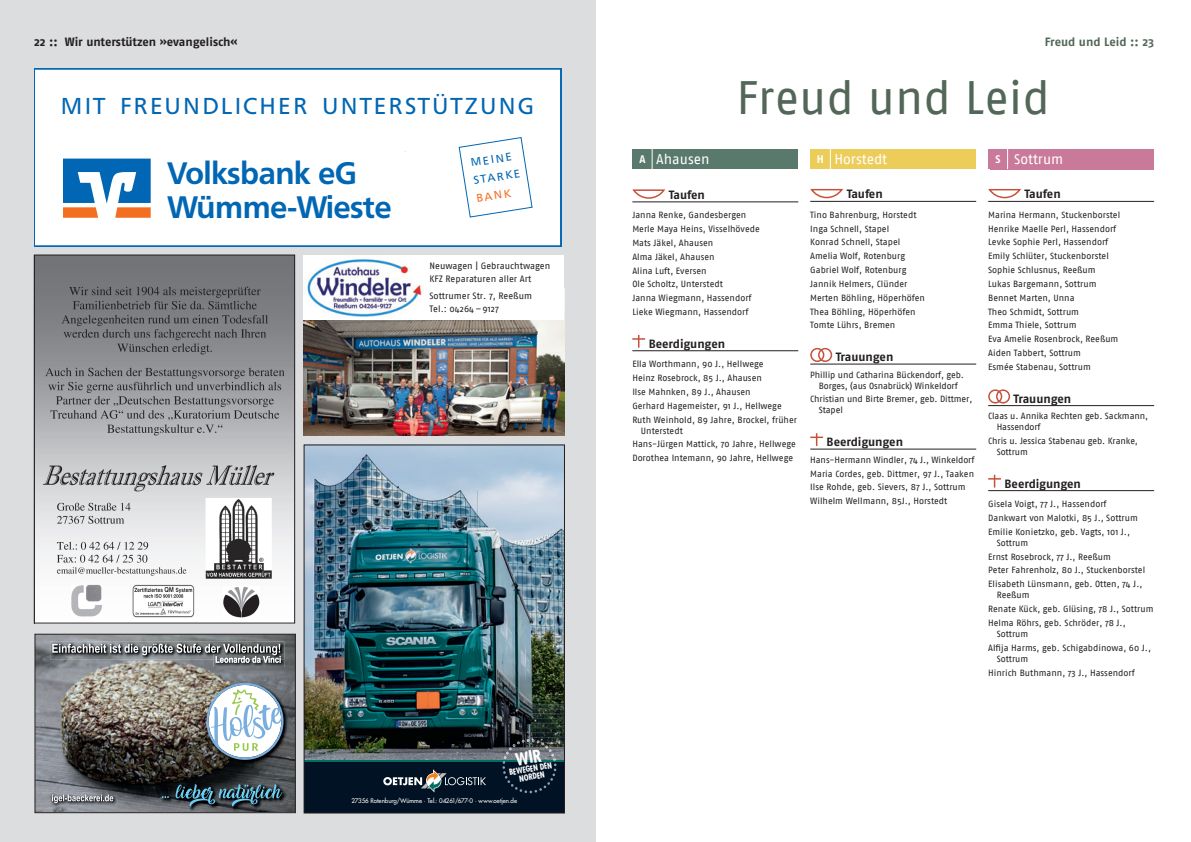
<style>
.page{position:relative;width:1191px;height:842px;background:#fff}
.page>*{position:absolute;margin:0;border:0;box-sizing:border-box;transform-origin:0 0}
.t1{font:46.8px "Fago No";color:#536758}
.t2{font:700 30.7px/33.6px "Frutiger VR";color:#0166b3}
.t3{font:22.8px "Frutiger VR";letter-spacing:.13em;color:#0166b3}
.t4{font:14px "Fago No";color:#fff}
.t5{font:700 12px "Fago No";letter-spacing:-.005em;color:#231f20}
.t6{font:700 12px "Fago No";letter-spacing:-.005em;color:#536758}
.t7{font:11.1px/18.1px "Frutiger VR";color:#0166b3}
.t8{font:11.1px "Frutiger VR";color:#f36e21}
.t9{font:9.2px/13px "Fago No";color:#231f20}
.t10{font:9px/13.8px "Fago No";color:#231f20}
.t11{font:700 condensed 8.2px/8.2px "Futura Std";color:#fff;text-align:center}
.t12{font:500 6.2px "Futura Std";letter-spacing:-.005em;color:#fff}
.s1{font-weight:700;font-size:11px}
</style>
<div class="page">
<div style="left:0;top:0;width:595px;height:842px;background:#dcdddf"></div>
<img style="left:37px;top:636px;width:257px;height:175px">
<img style="left:213px;top:654px;width:72px;height:13px">
<img style="left:50px;top:792px;width:67px;height:15px">
<svg style="left:52px;top:794px;width:61px;height:9px"></svg>
<img style="left:205px;top:682px;width:83px;height:82px">
<img style="left:206px;top:683px;width:77px;height:77px">
<img style="left:161px;top:783px;width:126px;height:28px">
<svg style="left:162px;top:784px;width:120px;height:22px;background:#35505b"></svg>
<img style="left:50px;top:641px;width:234px;height:18px">
<img style="left:281px;top:654px;width:3px;height:5px">
<svg style="left:52px;top:644px;width:229px;height:19px;background:#828587"></svg>
<div style="left:35px;top:634px;width:261px;height:179px;border:1px solid #231f20"></div>
<img style="left:36px;top:257px;width:257px;height:364px">
<div style="left:34px;top:255px;width:261px;height:368px;border:1px solid #231f20"></div>
<div style="left:34px;top:69px;width:527px;height:177px;background:#fff"></div>
<svg style="left:414px;top:165px;width:7px;height:5px"></svg>
<svg style="left:63px;top:159px;width:88px;height:59px;background:#7096b6"></svg>
<svg style="left:458px;top:136px;width:75px;height:82px;background:#f3f8fb"></svg>
<img style="left:304px;top:320px;width:260px;height:116px">
<div style="left:303px;top:255px;width:261px;height:65px;background:#fff"></div>
<img style="left:307px;top:259px;width:115px;height:58px">
<img style="left:306px;top:447px;width:257px;height:314px">
<div style="left:304px;top:761px;width:260px;height:52px;background:#001223"></div>
<hr style="left:304px;top:761px;width:260px;height:1px;background:#006f61">
<img style="left:532px;top:739px;width:24px;height:10px">
<img style="left:504px;top:740px;width:20px;height:9px">
<svg style="left:383px;top:769px;width:103px;height:23px"></svg>
<div style="left:304px;top:445px;width:261px;height:368px;border:1px solid #231f20"></div>
<hr style="left:632px;top:202px;width:166px;height:1px;background:#231f20">
<hr style="left:632px;top:350px;width:166px;height:1px;background:#231f20">
<div style="left:632px;top:149px;width:166px;height:20px;background:#59796d"></div>
<svg style="left:632px;top:189px;width:34px;height:10px"></svg>
<svg style="left:632px;top:335px;width:13px;height:13px"></svg>
<hr style="left:988px;top:201px;width:166px;height:1px;background:#231f20">
<hr style="left:988px;top:405px;width:166px;height:1px;background:#231f20">
<hr style="left:988px;top:490px;width:166px;height:1px;background:#231f20">
<svg style="left:988px;top:188px;width:33px;height:11px"></svg>
<div style="left:988px;top:389px;width:14px;height:14px;border:2px solid #c6513a;border-radius:50%"></div>
<div style="left:996px;top:389px;width:14px;height:14px;border:2px solid #c6513a;border-radius:50%"></div>
<svg style="left:988px;top:475px;width:13px;height:12px"></svg>
<div style="left:810px;top:149px;width:166px;height:19px;background:#eccd5a"></div>
<hr style="left:810px;top:201px;width:166px;height:1px;background:#231f20">
<hr style="left:810px;top:364px;width:166px;height:1px;background:#231f20">
<hr style="left:810px;top:449px;width:166px;height:1px;background:#231f20">
<svg style="left:810px;top:188px;width:33px;height:11px"></svg>
<div style="left:810px;top:348px;width:14px;height:14px;border:2px solid #c6513a;border-radius:50%"></div>
<div style="left:818px;top:348px;width:14px;height:14px;border:2px solid #c6513a;border-radius:50%"></div>
<svg style="left:810px;top:433px;width:13px;height:13px"></svg>
<svg style="left:830px;top:149px;width:1px;height:20px"></svg>
<div style="left:990px;top:149px;width:164px;height:20px;background:#c97999"></div>
<div style="left:988px;top:149px;width:20px;height:20px;background:#c97999"></div>
<svg style="left:1007px;top:149px;width:1px;height:20px"></svg>
<svg style="left:651px;top:149px;width:1px;height:20px"></svg>
<svg style="left:502px;top:749px;width:54px;height:44px"></svg>
<h3 class="t5" style="left:34px;top:35px;width:205px">22 :: Wir unterstützen »evangelisch«</h3>
<h3 class="t3" style="left:62px;top:93px;width:474px">MIT FREUNDLICHER UNTERSTÜTZUNG</h3>
<h2 class="t2" style="left:167px;top:157px;width:225px">Volksbank eG<br>Wümme-Wieste</h2>
<p class="t7" style="left:470px;top:154px;width:48px;rotate:-9deg">MEINE<br>STARKE</p>
<p class="t8" style="left:476px;top:192px;width:36px;rotate:-9deg">BANK</p>
<p class="t9" style="left:429px;top:259px;width:122px">Neuwagen | Gebrauchtwagen<br>KFZ Reparaturen aller Art</p>
<p class="t9" style="left:429px;top:290px;width:104px">Sottrumer Str. 7, Reeßum<br>Tel.: 04264 – 9127</p>
<p class="t11" style="left:508px;top:768px;width:45px;rotate:-10deg">BEWEGEN DEN<br>NORDEN</p>
<p class="t12" style="left:351px;top:797px;width:167px">27356 Rotenburg/Wümme · Tel.: 04261/677-0 · www.oetjen.de</p>
<h3 class="t6" style="left:1044px;top:35px;width:111px">Freud und Leid :: 23</h3>
<h1 class="t1" style="left:736px;top:71px;width:315px">Freud und Leid</h1>
<h3 class="t4" style="left:639px;top:151px;width:72px"><span class="s1">A</span> Ahausen</h3>
<h3 class="t5" style="left:668px;top:188px;width:38px">Taufen</h3>
<p class="t10" style="left:632px;top:208px;width:129px">Janna Renke, Gandesbergen<br>Merle Maya Heins, Visselhövede<br>Mats Jäkel, Ahausen<br>Alma Jäkel, Ahausen<br>Alina Luft, Eversen<br>Ole Scholtz, Unterstedt<br>Janna Wiegmann, Hassendorf<br>Lieke Wiegmann, Hassendorf</p>
<h3 class="t5" style="left:648px;top:336px;width:78px">Beerdigungen</h3>
<p class="t10" style="left:632px;top:357px;width:166px">Ella Worthmann, 90 J., Hellwege<br>Heinz Rosebrock, 85 J., Ahausen<br>Ilse Mahnken, 89 J., Ahausen<br>Gerhard Hagemeister, 91 J., Hellwege Ruth Weinhold, 89 Jahre, Brockel, früher</p>
<p class="t10" style="left:632px;top:423px;width:165px;text-indent:9px">Unterstedt<br>Hans-Jürgen Mattick, 70 Jahre, Hellwege<br>Dorothea Intemann, 90 Jahre, Hellwege</p>
<h3 class="t4" style="left:817px;top:151px;width:72px"><span class="s1">H</span> Horstedt</h3>
<h3 class="t5" style="left:846px;top:187px;width:38px">Taufen</h3>
<p class="t10" style="left:810px;top:208px;width:116px">Tino Bahrenburg, Horstedt<br>Inga Schnell, Stapel<br>Konrad Schnell, Stapel<br>Amelia Wolf, Rotenburg<br>Gabriel Wolf, Rotenburg<br>Jannik Helmers, Clünder<br>Merten Böhling, Höperhöfen<br>Thea Böhling, Höperhöfen<br>Tomte Lührs, Bremen</p>
<h3 class="t5" style="left:835px;top:350px;width:59px">Trauungen</h3>
<p class="t10" style="left:810px;top:369px;width:155px;line-height:11px;text-align:center">Phillip und Catharina Bückendorf, geb.<br>Borges, (aus Osnabrück) Winkeldorf</p>
<p class="t10" style="left:818px;top:394px;width:155px;line-height:11px;text-indent:-9px">Christian und Birte Bremer, geb. Dittmer,<br>Stapel</p>
<h3 class="t5" style="left:826px;top:435px;width:78px">Beerdigungen</h3>
<p class="t10" style="left:810px;top:453px;width:166px">Hans-Hermann Windler, 74 J., Winkeldorf Maria Cordes, geb. Dittmer, 97 J., Taaken Ilse Rohde, geb. Sievers, 87 J., Sottrum Wilhelm Wellmann, 85J., Horstedt</p>
<h3 class="t4" style="left:995px;top:151px;width:69px"><span class="s1">S</span> Sottrum</h3>
<h3 class="t5" style="left:1024px;top:187px;width:38px">Taufen</h3>
<p class="t10" style="left:988px;top:208px;width:133px">Marina Hermann, Stuckenborstel<br>Henrike Maelle Perl, Hassendorf<br>Levke Sophie Perl, Hassendorf<br>Emily Schlüter, Stuckenborstel<br>Sophie Schlusnus, Reeßum<br>Lukas Bargemann, Sottrum<br>Bennet Marten, Unna<br>Theo Schmidt, Sottrum<br>Emma Thiele, Sottrum<br>Eva Amelie Rosenbrock, Reeßum<br>Aiden Tabbert, Sottrum<br>Esmée Stabenau, Sottrum</p>
<h3 class="t5" style="left:1013px;top:391px;width:59px">Trauungen</h3>
<p class="t10" style="left:996px;top:410px;width:153px;line-height:11px;text-indent:-9px">Claas u. Annika Rechten geb. Sackmann,<br>Hassendorf</p>
<p class="t10" style="left:996px;top:435px;width:143px;line-height:11px;text-indent:-9px">Chris u. Jessica Stabenau geb. Kranke,<br>Sottrum</p>
<h3 class="t5" style="left:1004px;top:476px;width:78px">Beerdigungen</h3>
<p class="t10" style="left:988px;top:497px;width:151px">Gisela Voigt, 77 J., Hassendorf<br>Dankwart von Malotki, 85 J., Sottrum<br>Emilie Konietzko, geb. Vagts, 101 J.,</p>
<p class="t10" style="left:988px;top:536px;width:158px;text-indent:9px">Sottrum<br>Ernst Rosebrock, 77 J., Reeßum<br>Peter Fahrenholz, 80 J., Stuckenborstel<br>Elisabeth Lünsmann, geb. Otten, 74 J.,</p>
<p class="t10" style="left:988px;top:588px;width:167px;text-indent:9px">Reeßum<br>Renate Kück, geb. Glüsing, 78 J., Sottrum<br>Helma Röhrs, geb. Schröder, 78 J.,</p>
<p class="t10" style="left:988px;top:627px;width:164px;text-indent:9px">Sottrum<br>Alfija Harms, geb. Schigabdinowa, 60 J.,</p>
<p class="t10" style="left:988px;top:652px;width:148px;text-indent:9px">Sottrum<br>Hinrich Buthmann, 73 J., Hassendorf</p>
</div>
